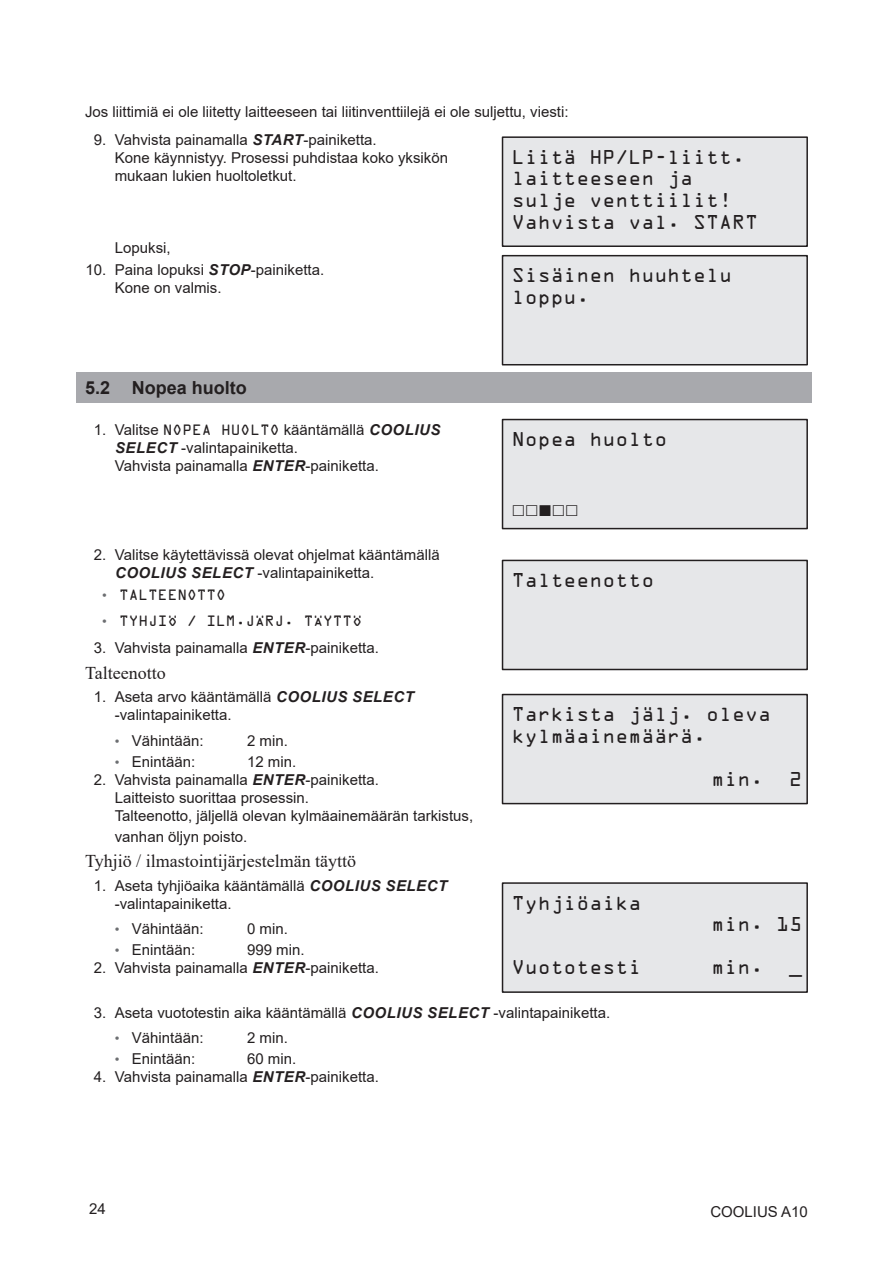
<style>
.page{position:relative;width:893px;height:1263px;background:#fff}
.page>*{position:absolute;margin:0;border:0;box-sizing:border-box;transform-origin:0 0}
.t1{font:18px/21.6px "OCRA Std";color:#231f20}
.t2{font:18px "Times New Roman";color:#231f20}
.t3{font:700 18px "Arial";color:#231f20}
.t4{font:15px/18px "Arial";color:#231f20}
.t5{font:13.5px "OCRA Std";color:#231f20}
.s1{font-weight:700;font-style:italic}
.s2{font-family:"OCRA Std";font-size:13.5px}
.s3{font-family:"Arial";color:#6c6e71}
.s4{font-size:13.5px;color:#6c6e71}
</style>
<div class="page">
<div style="left:77px;top:373px;width:735px;height:30px;background:#a8a9ad"></div>
<div style="left:502px;top:137px;width:305px;height:109px;background:#e6e7e9"></div>
<div style="left:502px;top:136px;width:306px;height:111px;border:2px solid #231f20"></div>
<div style="left:502px;top:256px;width:305px;height:109px;background:#e6e7e9"></div>
<div style="left:502px;top:255px;width:306px;height:110px;border:2px solid #231f20"></div>
<div style="left:502px;top:419px;width:305px;height:110px;background:#e6e7e9"></div>
<div style="left:502px;top:419px;width:306px;height:110px;border:2px solid #231f20"></div>
<div style="left:502px;top:560px;width:305px;height:109px;background:#e6e7e9"></div>
<div style="left:502px;top:560px;width:306px;height:110px;border:2px solid #231f20"></div>
<div style="left:502px;top:694px;width:305px;height:109px;background:#e6e7e9"></div>
<div style="left:502px;top:694px;width:306px;height:110px;border:2px solid #231f20"></div>
<div style="left:502px;top:883px;width:305px;height:109px;background:#e6e7e9"></div>
<div style="left:502px;top:882px;width:306px;height:111px;border:2px solid #231f20"></div>
<p class="t4" style="left:85px;top:103px;width:485px">Jos liittimiä ei ole liitetty laitteeseen tai liitinventtiilejä ei ole suljettu, viesti:</p>
<p class="t4" style="left:115px;top:131px;width:335px;text-indent:-21px">9. Vahvista painamalla <span class="s1">START</span>-painiketta.<br>Kone käynnistyy. Prosessi puhdistaa koko yksikön mukaan lukien huoltoletkut.</p>
<p class="t1" style="left:512px;top:148px;width:248px">Liitä HP/LP-liitt. laitteeseen ja sulje venttiilit!<br>Vahvista val. START</p>
<p class="t1" style="left:512px;top:266px;width:222px">Sisäinen huuhtelu loppu.</p>
<p class="t4" style="left:115px;top:239px;width:57px">Lopuksi,</p>
<p class="t4" style="left:115px;top:261px;width:211px;text-indent:-29px">10. Paina lopuksi <span class="s1">STOP</span>-painiketta.<br>Kone on valmis.</p>
<p class="t3" style="left:85px;top:375px;width:163px">5.2 Nopea huolto</p>
<p class="t4" style="left:115px;top:420px;width:327px;text-indent:-21px">1. Valitse <span class="s2">NOPEA HUOLTO</span> kääntämällä <span class="s1">COOLIUS<br>SELECT</span> -valintapainiketta.<br>Vahvista painamalla <span class="s1">ENTER</span>-painiketta.</p>
<p class="t1" style="left:512px;top:430px;width:157px">Nopea huolto</p>
<p class="t4" style="left:115px;top:545px;width:326px;text-indent:-21px">2. Valitse käytettävissä olevat ohjelmat kääntämällä<br><span class="s1">COOLIUS SELECT</span> -valintapainiketta.</p>
<p class="t5" style="left:102px;top:589px;width:125px"><span class="s3">•</span> TALTEENOTTO</p>
<p class="t5" style="left:102px;top:615px;width:262px"><span class="s3">•</span> TYHJIÖ / ILM.JÄRJ. TÄYTTÖ</p>
<p class="t4" style="left:94px;top:639px;width:287px">3. Vahvista painamalla <span class="s1">ENTER</span>-painiketta.</p>
<p class="t2" style="left:85px;top:660px;width:82px">Talteenotto</p>
<p class="t4" style="left:115px;top:688px;width:301px;text-indent:-21px">1. Aseta arvo kääntämällä <span class="s1">COOLIUS SELECT </span>-valintapainiketta.</p>
<p class="t4" style="left:115px;top:731px;width:90px"><span class="s4">•</span> Vähintään:</p>
<p class="t4" style="left:247px;top:731px;width:42px">2 min.</p>
<p class="t4" style="left:115px;top:752px;width:82px"><span class="s4">•</span> Enintään:</p>
<p class="t4" style="left:247px;top:752px;width:51px">12 min.</p>
<p class="t4" style="left:115px;top:770px;width:360px;text-indent:-21px">2. Vahvista painamalla <span class="s1">ENTER</span>-painiketta.<br>Laitteisto suorittaa prosessin.<br>Talteenotto, jäljellä olevan kylmäainemäärän tarkistus,</p>
<p class="t4" style="left:115px;top:827px;width:134px">vanhan öljyn poisto.</p>
<p class="t2" style="left:85px;top:849px;width:273px">Tyhjiö / ilmastointijärjestelmän täyttö</p>
<p class="t4" style="left:115px;top:876px;width:334px;text-indent:-21px">1. Aseta tyhjiöaika kääntämällä <span class="s1">COOLIUS SELECT </span>-valintapainiketta.</p>
<p class="t4" style="left:115px;top:920px;width:90px"><span class="s4">•</span> Vähintään:</p>
<p class="t4" style="left:247px;top:920px;width:42px">0 min.</p>
<p class="t4" style="left:115px;top:941px;width:82px"><span class="s4">•</span> Enintään:</p>
<p class="t4" style="left:247px;top:941px;width:59px">999 min.</p>
<p class="t4" style="left:94px;top:959px;width:287px">2. Vahvista painamalla <span class="s1">ENTER</span>-painiketta.</p>
<p class="t4" style="left:94px;top:1003px;width:518px">3. Aseta vuototestin aika kääntämällä <span class="s1">COOLIUS SELECT</span> -valintapainiketta.</p>
<p class="t4" style="left:115px;top:1028px;width:90px"><span class="s4">•</span> Vähintään:</p>
<p class="t4" style="left:247px;top:1028px;width:42px">2 min.</p>
<p class="t4" style="left:115px;top:1049px;width:82px"><span class="s4">•</span> Enintään:</p>
<p class="t4" style="left:247px;top:1049px;width:51px">60 min.</p>
<p class="t4" style="left:94px;top:1067px;width:287px">4. Vahvista painamalla <span class="s1">ENTER</span>-painiketta.</p>
<p class="t1" style="left:512px;top:571px;width:144px">Talteenotto</p>
<p class="t1" style="left:512px;top:705px;width:261px">Tarkista jälj. oleva kylmäainemäärä.</p>
<p class="t1" style="left:711px;top:770px;width:53px">min.</p>
<p class="t1" style="left:789px;top:770px;width:14px">2</p>
<p class="t1" style="left:512px;top:894px;width:131px">Tyhjiöaika</p>
<p class="t1" style="left:711px;top:915px;width:92px">min. 15</p>
<p class="t1" style="left:512px;top:958px;width:131px">Vuototesti</p>
<p class="t1" style="left:711px;top:958px;width:53px">min.</p>
<p class="t1" style="left:789px;top:958px;width:14px">_</p>
<p class="t4" style="left:89px;top:1200px;width:18px">24</p>
<p class="t4" style="left:710px;top:1202px;width:99px">COOLIUS A10</p>
</div>
